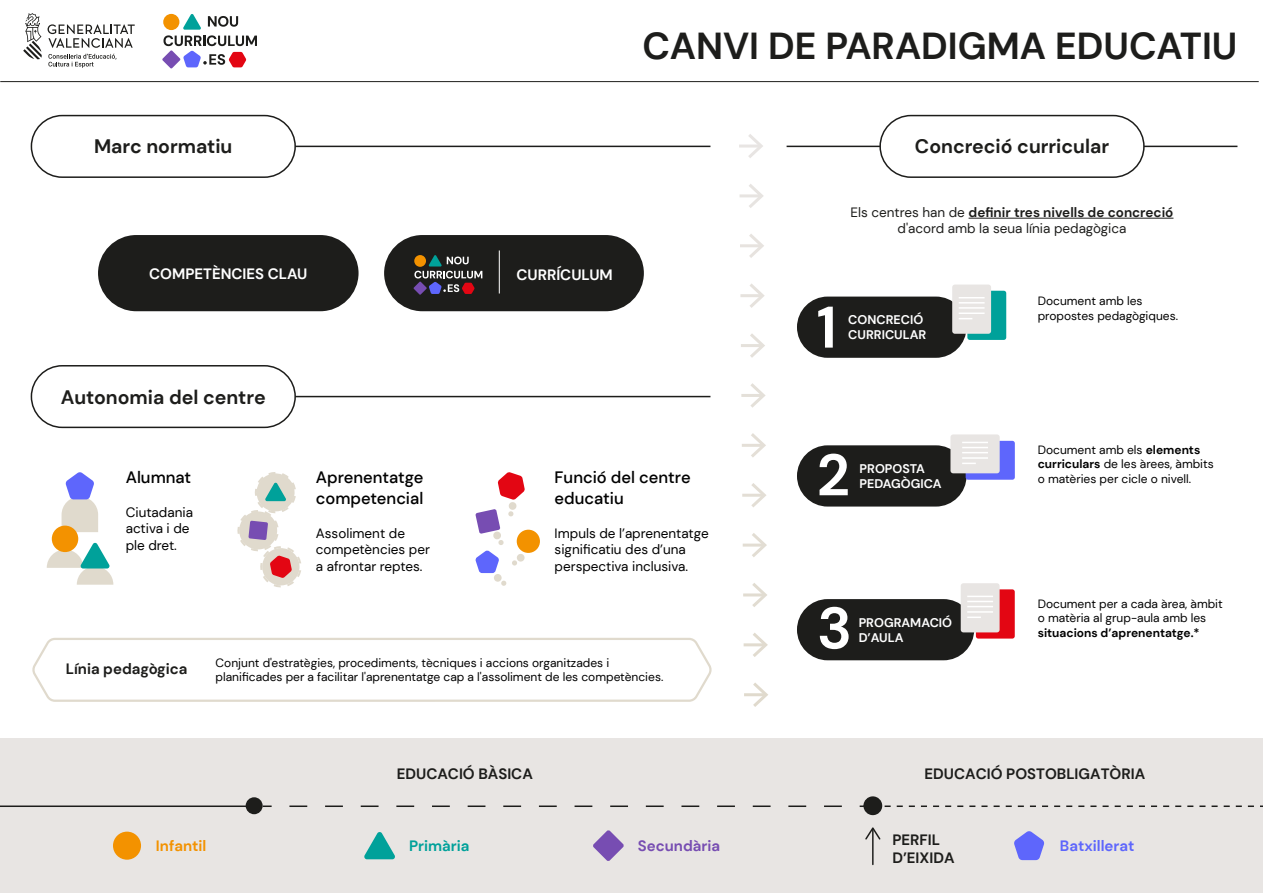
<style>
.page{position:relative;width:1263px;height:893px;background:#fff}
.page>*{position:absolute;margin:0;border:0;box-sizing:border-box;transform-origin:0 0}
.t1{font:700 58.5px "DM Sans";color:#fff}
.t2{font:700 37.5px "DM Sans";color:#1d1d1b}
.t3{font:700 19.5px "DM Sans";color:#1d1d1b}
.t4{font:500 16.5px/21px "DM Sans";color:#000}
.t5{font:700 15px/18px "DM Sans";color:#1d1d1b}
.t6{font:700 15px "DM Sans";color:#fff}
.t7{font:700 15px "DM Sans";color:#5e66fc}
.t8{font:700 15px "DM Sans";color:#774db2}
.t9{font:700 15px "DM Sans";color:#f39200}
.t10{font:700 15px "DM Sans";color:#00a19a}
.t11{font:13.5px/16.2px "DM Sans";color:#000}
.t12{font:13.5px/16.2px "DM Sans";color:#1d1d1b;text-align:center}
.t13{font:700 12.6px "DM Sans";color:#fff}
.t14{font:12px/14.4px "DM Sans";color:#000}
.t15{font:700 12px "DM Sans";color:#000}
.s1{font-weight:700}
</style>
<div class="page">
<svg style="left:32px;top:637px;width:680px;height:65px"></svg>
<hr style="left:744px;top:693px;width:21px;height:3px;background:#e0dacd">
<svg style="left:753px;top:682px;width:15px;height:25px"></svg>
<hr style="left:744px;top:643px;width:21px;height:3px;background:#e1dbcf">
<svg style="left:753px;top:633px;width:15px;height:24px"></svg>
<hr style="left:743px;top:593px;width:21px;height:3px;background:#e1dcd1">
<svg style="left:752px;top:583px;width:15px;height:24px"></svg>
<hr style="left:743px;top:544px;width:21px;height:3px;background:#e2ddd3">
<svg style="left:752px;top:533px;width:15px;height:24px"></svg>
<hr style="left:742px;top:494px;width:21px;height:3px;background:#e3ded5">
<svg style="left:751px;top:483px;width:15px;height:24px"></svg>
<hr style="left:742px;top:444px;width:21px;height:3px;background:#e4dfd7">
<svg style="left:751px;top:433px;width:15px;height:24px"></svg>
<hr style="left:741px;top:394px;width:21px;height:3px;background:#e4e0d9">
<svg style="left:750px;top:383px;width:16px;height:25px"></svg>
<hr style="left:741px;top:344px;width:21px;height:3px;background:#e5e1db">
<svg style="left:750px;top:334px;width:15px;height:24px"></svg>
<hr style="left:740px;top:294px;width:21px;height:3px;background:#e6e2dd">
<svg style="left:750px;top:283px;width:15px;height:25px"></svg>
<hr style="left:740px;top:244px;width:21px;height:3px;background:#e7e3df">
<svg style="left:749px;top:234px;width:15px;height:24px"></svg>
<hr style="left:739px;top:194px;width:21px;height:3px;background:#e7e4e1">
<svg style="left:749px;top:184px;width:15px;height:24px"></svg>
<hr style="left:739px;top:145px;width:21px;height:3px;background:#e8e5e3">
<svg style="left:748px;top:134px;width:15px;height:24px"></svg>
<div style="left:98px;top:235px;width:261px;height:76px;background:#1d1d1b;border-radius:38px"></div>
<div style="left:384px;top:235px;width:260px;height:76px;background:#1d1d1b;border-radius:38px"></div>
<svg style="left:414px;top:255px;width:68px;height:39px"></svg>
<hr style="left:499px;top:250px;width:1px;height:43px;background:#fff">
<hr style="left:33px;top:146px;width:677px;height:1px;background:#1d1d1b">
<div style="left:31px;top:116px;width:264px;height:61px;background:#fff;border-radius:31px"></div>
<div style="left:31px;top:115px;width:265px;height:63px;border:2px solid #1d1d1b;border-radius:31px"></div>
<hr style="left:786px;top:146px;width:451px;height:1px;background:#1d1d1b">
<div style="left:880px;top:116px;width:264px;height:61px;background:#fff;border-radius:31px"></div>
<div style="left:879px;top:115px;width:266px;height:63px;border:2px solid #1d1d1b;border-radius:31px"></div>
<hr style="left:33px;top:396px;width:677px;height:1px;background:#1d1d1b">
<div style="left:31px;top:366px;width:264px;height:61px;background:#fff;border-radius:31px"></div>
<div style="left:31px;top:365px;width:265px;height:63px;border:2px solid #1d1d1b;border-radius:31px"></div>
<hr style="left:0;top:81px;width:1259px;height:1px;background:#1d1d1b">
<svg style="left:62px;top:472px;width:36px;height:60px"></svg>
<div style="left:52px;top:526px;width:26px;height:26px;background:#f39200;border-radius:50%"></div>
<svg style="left:47px;top:542px;width:66px;height:43px"></svg>
<svg style="left:237px;top:472px;width:64px;height:116px"></svg>
<div style="left:517px;top:530px;width:23px;height:23px;background:#f39200;border-radius:50%"></div>
<div style="left:494px;top:574px;width:8px;height:8px;background:#e0dacd;border-radius:50%"></div>
<svg style="left:501px;top:581px;width:5px;height:5px"></svg>
<svg style="left:475px;top:472px;width:50px;height:101px"></svg>
<div style="left:0;top:739px;width:1263px;height:154px;background:#e8e5e3"></div>
<hr style="left:968px;top:218px;width:205px;height:1px;background:#1d1d1b">
<hr style="left:0;top:805px;width:259px;height:2px;background:#1d1d1b">
<svg style="left:263px;top:805px;width:9px;height:2px"></svg>
<svg style="left:289px;top:805px;width:553px;height:2px"></svg>
<svg style="left:860px;top:805px;width:403px;height:2px"></svg>
<svg style="left:1014px;top:831px;width:30px;height:29px"></svg>
<svg style="left:593px;top:830px;width:31px;height:31px"></svg>
<div style="left:113px;top:832px;width:28px;height:28px;background:#f39200;border-radius:50%"></div>
<svg style="left:364px;top:832px;width:31px;height:27px"></svg>
<div style="left:246px;top:797px;width:17px;height:17px;background:#1d1d1b;border-radius:50%"></div>
<div style="left:863px;top:796px;width:19px;height:19px;background:#1d1d1b;border-radius:50%"></div>
<hr style="left:872px;top:829px;width:1px;height:35px;background:#1d1d1b">
<svg style="left:865px;top:827px;width:15px;height:13px"></svg>
<div style="left:797px;top:297px;width:169px;height:61px;background:#1d1d1b;border-radius:31px"></div>
<div style="left:967px;top:291px;width:39px;height:49px;background:#00a19a;border-radius:2px"></div>
<div style="left:952px;top:285px;width:39px;height:49px;background:#e8e5e3;border-radius:3px"></div>
<svg style="left:959px;top:297px;width:25px;height:1px"></svg>
<hr style="left:959px;top:302px;width:25px;height:2px;background:#fff">
<hr style="left:959px;top:307px;width:25px;height:2px;background:#fff">
<svg style="left:959px;top:313px;width:25px;height:6px"></svg>
<div style="left:797px;top:445px;width:169px;height:62px;background:#1d1d1b;border-radius:31px"></div>
<div style="left:966px;top:441px;width:49px;height:39px;background:#5e66fc;border-radius:2px"></div>
<div style="left:950px;top:434px;width:50px;height:39px;background:#e8e5e3;border-radius:3px"></div>
<svg style="left:962px;top:442px;width:26px;height:11px"></svg>
<hr style="left:962px;top:457px;width:26px;height:2px;background:#fff">
<svg style="left:962px;top:463px;width:14px;height:1px"></svg>
<svg style="left:48px;top:54px;width:68px;height:14px"></svg>
<svg style="left:48px;top:24px;width:87px;height:24px"></svg>
<svg style="left:23px;top:13px;width:19px;height:46px"></svg>
<div style="left:797px;top:599px;width:177px;height:61px;background:#1d1d1b;border-radius:31px"></div>
<div style="left:976px;top:589px;width:39px;height:50px;background:#e30613;border-radius:2px"></div>
<div style="left:961px;top:583px;width:38px;height:49px;background:#e8e5e3;border-radius:3px"></div>
<svg style="left:967px;top:596px;width:26px;height:11px"></svg>
<hr style="left:967px;top:611px;width:26px;height:2px;background:#fff">
<svg style="left:967px;top:617px;width:14px;height:1px"></svg>
<svg style="left:162px;top:14px;width:95px;height:55px"></svg>
<h2 class="t2" style="left:642px;top:22px;width:596px">CANVI DE PARADIGMA EDUCATIU</h2>
<h3 class="t3" style="left:94px;top:134px;width:140px">Marc normatiu</h3>
<h3 class="t3" style="left:915px;top:134px;width:196px">Concreció curricular</h3>
<p class="t6" style="left:149px;top:264px;width:160px">COMPETÈNCIES CLAU</p>
<p class="t6" style="left:516px;top:265px;width:98px">CURRÍCULUM</p>
<h3 class="t3" style="left:61px;top:385px;width:206px">Autonomia del centre</h3>
<h3 class="t4" style="left:126px;top:467px;width:67px">Alumnat</h3>
<p class="t11" style="left:126px;top:504px;width:69px">Ciutadania activa i de ple dret.</p>
<h3 class="t4" style="left:316px;top:467px;width:109px">Aprenentatge competencial</h3>
<p class="t11" style="left:316px;top:525px;width:116px">Assoliment de competències per a afrontar reptes.</p>
<h3 class="t4" style="left:555px;top:467px;width:137px">Funció del centre educatiu</h3>
<p class="t11" style="left:555px;top:525px;width:156px">Impuls de l’aprenentatge significatiu des d’una perspectiva inclusiva.</p>
<p class="t5" style="left:66px;top:660px;width:123px">Línia pedagògica</p>
<p class="t14" style="left:216px;top:655px;width:449px">Conjunt d'estratègies, procediments, tècniques i accions organitzades i planificades per a facilitar l'aprenentatge cap a l'assoliment de les competències.</p>
<p class="t12" style="left:850px;top:204px;width:324px">Els centres han de <span class="s1">definir tres nivells de concreció </span>d'acord amb la seua línia pedagògica</p>
<h1 class="t1" style="left:816px;top:291px;width:22px">1</h1>
<p class="t14" style="left:1038px;top:294px;width:106px">Document amb les</p>
<p class="t13" style="left:848px;top:312px;width:76px">CONCRECIÓ</p>
<p class="t14" style="left:1038px;top:308px;width:142px">propostes pedagògiques.</p>
<p class="t13" style="left:848px;top:327px;width:79px">CURRICULAR</p>
<h1 class="t1" style="left:816px;top:438px;width:35px">2</h1>
<p class="t13" style="left:859px;top:461px;width:67px">PROPOSTA</p>
<p class="t13" style="left:859px;top:476px;width:84px">PEDAGÒGICA</p>
<h1 class="t1" style="left:817px;top:591px;width:36px">3</h1>
<p class="t13" style="left:859px;top:614px;width:95px">PROGRAMACIÓ</p>
<p class="t13" style="left:859px;top:629px;width:46px">D’AULA</p>
<p class="t14" style="left:1038px;top:443px;width:178px">Document amb els <span class="s1">elements curriculars</span> de les àrees, àmbits o matèries per cicle o nivell.</p>
<p class="t14" style="left:1038px;top:596px;width:187px">Document per a cada àrea, àmbit o matèria al grup-aula amb les</p>
<p class="t15" style="left:1038px;top:625px;width:163px">situacions d’aprenentatge.*</p>
<p class="t5" style="left:397px;top:764px;width:138px">EDUCACIÓ BÀSICA</p>
<p class="t5" style="left:925px;top:764px;width:222px">EDUCACIÓ POSTOBLIGATÒRIA</p>
<p class="t5" style="left:892px;top:831px;width:64px">PERFIL<br>D’EIXIDA</p>
<p class="t9" style="left:156px;top:836px;width:52px">Infantil</p>
<p class="t10" style="left:409px;top:836px;width:62px">Primària</p>
<p class="t8" style="left:638px;top:836px;width:84px">Secundària</p>
<p class="t7" style="left:1060px;top:836px;width:76px">Batxillerat</p>
</div>
